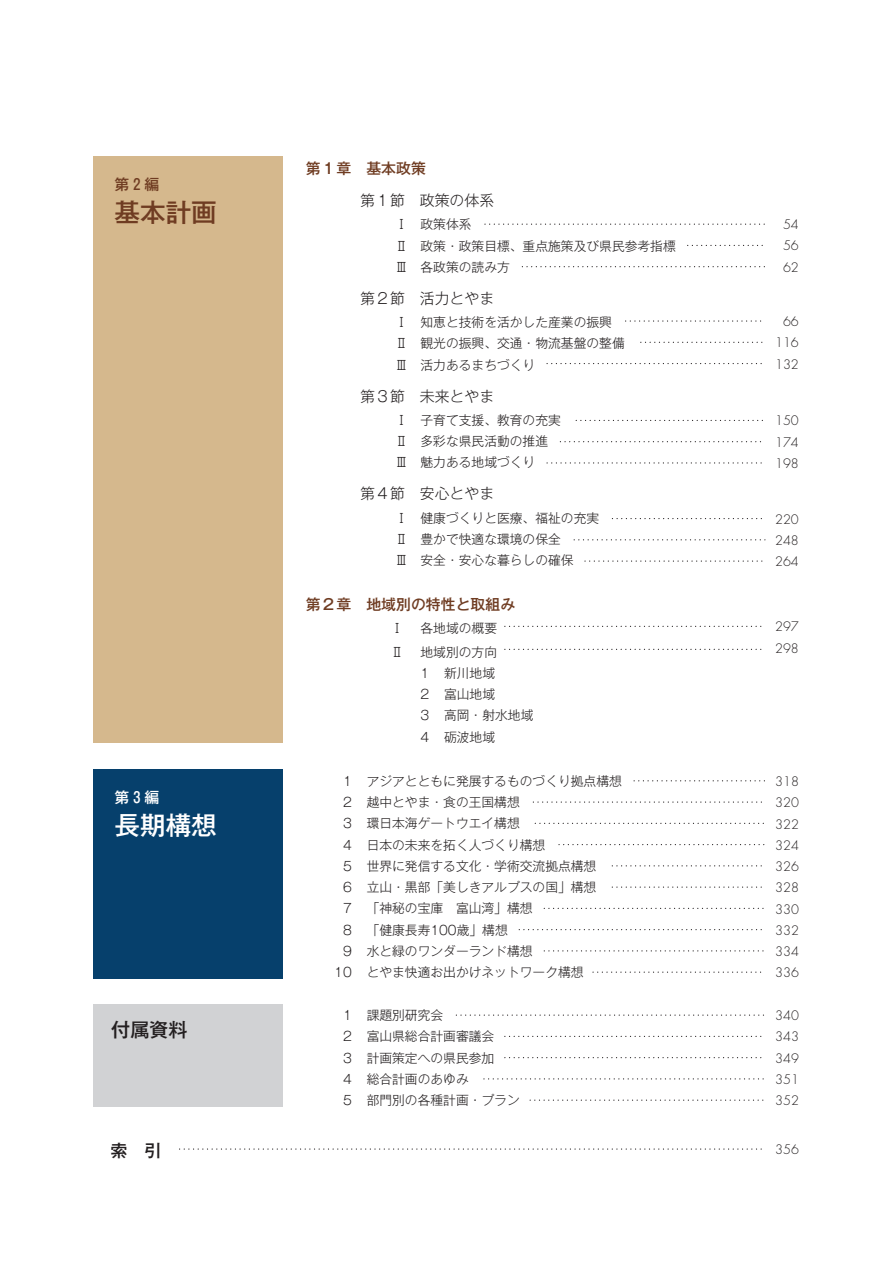
<style>
.page{position:relative;width:893px;height:1263px;background:#fff}
.page>*{position:absolute;margin:0;border:0;box-sizing:border-box;transform-origin:0 0}
.t1{font:500 25.5px "Gothic MB101";color:#6f3c22}
.t2{font:500 25.5px "Gothic MB101";color:#fff}
.t3{font:500 19.2px "Gothic MB101";color:#231f20}
.t4{font:500 16.95px "Gothic MB101";color:#231f20}
.t5{font:300 14.85px "Gothic MB101";color:#231f20}
.t6{font:500 14.85px "Gothic MB101";color:#6f3c22}
.t7{font:500 14.85px "Gothic MB101";color:#fff}
.t8{font:300 12.75px/21.3px "Gothic MB101";color:#231f20}
.t9{font:300 12.75px/21.3px "Futura";color:#231f20;text-align:justify}
</style>
<div class="page">
<div style="left:94px;top:157px;width:189px;height:586px;background:#d5b88d"></div>
<div style="left:94px;top:769px;width:189px;height:209px;background:#06406c"></div>
<div style="left:94px;top:1004px;width:189px;height:102px;background:#d1d2d4"></div>
<svg style="left:612px;top:518px;width:150px;height:1px"></svg>
<svg style="left:574px;top:539px;width:191px;height:1px"></svg>
<svg style="left:585px;top:561px;width:178px;height:1px"></svg>
<svg style="left:505px;top:626px;width:257px;height:1px"></svg>
<svg style="left:505px;top:649px;width:257px;height:1px"></svg>
<svg style="left:634px;top:780px;width:131px;height:1px"></svg>
<svg style="left:533px;top:801px;width:229px;height:2px"></svg>
<svg style="left:535px;top:823px;width:229px;height:1px"></svg>
<svg style="left:559px;top:844px;width:206px;height:1px"></svg>
<svg style="left:612px;top:865px;width:150px;height:1px"></svg>
<svg style="left:612px;top:887px;width:150px;height:1px"></svg>
<svg style="left:544px;top:908px;width:220px;height:1px"></svg>
<svg style="left:519px;top:929px;width:243px;height:1px"></svg>
<svg style="left:544px;top:950px;width:220px;height:2px"></svg>
<svg style="left:593px;top:972px;width:169px;height:1px"></svg>
<svg style="left:505px;top:1036px;width:257px;height:1px"></svg>
<svg style="left:456px;top:1015px;width:308px;height:1px"></svg>
<svg style="left:505px;top:1057px;width:257px;height:1px"></svg>
<svg style="left:530px;top:1100px;width:234px;height:1px"></svg>
<svg style="left:484px;top:1078px;width:280px;height:2px"></svg>
<svg style="left:179px;top:1148px;width:583px;height:2px"></svg>
<svg style="left:576px;top:420px;width:187px;height:1px"></svg>
<svg style="left:560px;top:441px;width:201px;height:1px"></svg>
<svg style="left:547px;top:462px;width:215px;height:2px"></svg>
<svg style="left:625px;top:320px;width:137px;height:2px"></svg>
<svg style="left:640px;top:342px;width:123px;height:1px"></svg>
<svg style="left:547px;top:363px;width:215px;height:1px"></svg>
<svg style="left:485px;top:224px;width:280px;height:1px"></svg>
<svg style="left:687px;top:245px;width:76px;height:1px"></svg>
<svg style="left:522px;top:266px;width:243px;height:1px"></svg>
<p class="t6" style="left:115px;top:174px;width:46px">第２編</p>
<h1 class="t1" style="left:115px;top:195px;width:104px">基本計画</h1>
<p class="t7" style="left:115px;top:787px;width:46px">第３編</p>
<h1 class="t2" style="left:115px;top:808px;width:104px">長期構想</h1>
<p class="t6" style="left:306px;top:158px;width:122px">第1章 基本政策</p>
<p class="t5" style="left:360px;top:190px;width:136px">第 1 節 政策の体系</p>
<p class="t8" style="left:395px;top:213px;width:282px">Ⅰ 政策体系<br>Ⅱ 政策・政策目標、重点施策及び県民参考指標<br>Ⅲ 各政策の読み方</p>
<p class="t5" style="left:360px;top:288px;width:136px">第2節 活力とやま</p>
<p class="t8" style="left:395px;top:311px;width:231px">Ⅰ 知恵と技術を活かした産業の振興<br>Ⅱ 観光の振興、交通・物流基盤の整備<br>Ⅲ 活力あるまちづくり</p>
<p class="t5" style="left:360px;top:386px;width:136px">第 3 節 未来とやま</p>
<p class="t8" style="left:395px;top:408px;width:167px">Ⅰ 子育て支援、教育の充実<br>Ⅱ 多彩な県民活動の推進<br>Ⅲ 魅力ある地域づくり</p>
<p class="t5" style="left:360px;top:484px;width:136px">第 4 節 安心とやま</p>
<p class="t8" style="left:395px;top:506px;width:206px">Ⅰ 健康づくりと医療、福祉の充実<br>Ⅱ 豊かで快適な環境の保全<br>Ⅲ 安全・安心な暮らしの確保</p>
<p class="t6" style="left:306px;top:594px;width:211px">第 2 章 地域別の特性と取組み</p>
<p class="t8" style="left:391px;top:617px;width:14px">Ⅰ</p>
<p class="t8" style="left:420px;top:617px;width:78px">各地域の概要</p>
<p class="t8" style="left:391px;top:640px;width:14px">Ⅱ</p>
<p class="t8" style="left:420px;top:640px;width:114px">地域別の方向<br>1 新川地域<br>2 富山地域<br>3 高岡・射水地域<br>4 砺波地域</p>
<p class="t8" style="left:343px;top:769px;width:280px">1 アジアとともに発展するものづくり拠点構想</p>
<p class="t8" style="left:343px;top:790px;width:178px">2 越中とやま・食の王国構想</p>
<p class="t8" style="left:343px;top:812px;width:178px">3 環日本海ゲートウエイ構想</p>
<p class="t8" style="left:343px;top:833px;width:204px">4 日本の未来を拓く人づくり構想</p>
<p class="t8" style="left:343px;top:854px;width:255px">5 世界に発信する文化・学術交流拠点構想</p>
<p class="t8" style="left:343px;top:876px;width:255px">6 立山・黒部「美しきアルプスの国」構想</p>
<p class="t8" style="left:343px;top:897px;width:191px">7 「神秘の宝庫 富山湾」構想</p>
<p class="t8" style="left:343px;top:918px;width:166px">8 「健康長寿100歳」構想</p>
<p class="t8" style="left:343px;top:939px;width:191px">9 水と緑のワンダーランド構想</p>
<p class="t8" style="left:334px;top:961px;width:251px">10 とやま快適お出かけネットワーク構想</p>
<p class="t9" style="left:783px;top:214px;width:17px">54<br>56<br>62</p>
<p class="t9" style="left:775px;top:311px;width:25px;text-indent:8px">66<br>116<br>132</p>
<p class="t9" style="left:775px;top:410px;width:25px">150<br>174<br>198</p>
<p class="t9" style="left:775px;top:508px;width:25px">220<br>248<br>264</p>
<p class="t9" style="left:775px;top:616px;width:25px">297<br>298</p>
<p class="t9" style="left:775px;top:771px;width:25px">318<br>320<br>322<br>324<br>326<br>328<br>330<br>332<br>334<br>336</p>
<h2 class="t3" style="left:111px;top:1017px;width:78px">付属資料</h2>
<p class="t8" style="left:343px;top:1004px;width:178px">1 課題別研究会<br>2 富山県総合計画審議会<br>3 計画策定への県民参加<br>4 総合計画のあゆみ<br>5 部門別の各種計画・プラン</p>
<h3 class="t4" style="left:110px;top:1139px;width:53px">索 引</h3>
<p class="t9" style="left:775px;top:1139px;width:25px">356</p>
<p class="t9" style="left:775px;top:1005px;width:25px">340<br>343<br>349<br>351<br>352</p>
</div>
